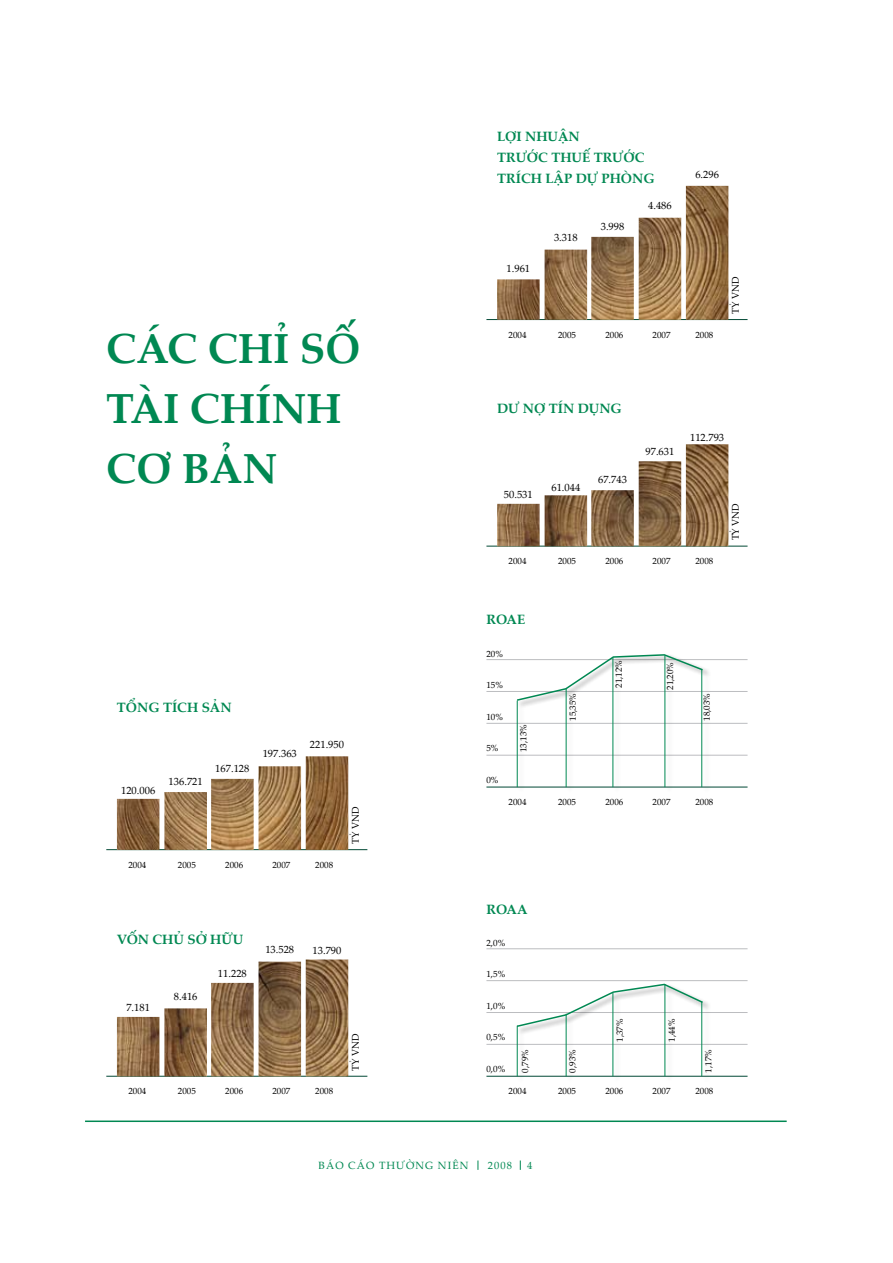
<style>
.page{position:relative;width:893px;height:1263px;background:#fff}
.page>*{position:absolute;margin:0;border:0;box-sizing:border-box;transform-origin:0 0}
.t1{font:700 42px/60px "Palatino Linotype";color:#008852}
.t2{font:700 13.5px/21px "Palatino Linotype";color:#008852}
.t3{font:10.5px "Palatino Linotype";color:#000}
.t4{font:10.5px "Palatino Linotype";letter-spacing:.1em;color:#008852}
.t5{font:9.75px "Palatino Linotype";color:#000}
.t6{font:9px "Palatino Linotype";color:#000}
</style>
<div class="page">
<hr style="left:85px;top:1120px;width:702px;height:2px;background:#008852">
<hr style="left:486px;top:787px;width:261px;height:1px;background:#004834">
<hr style="left:486px;top:755px;width:261px;height:1px;background:#bcbdc0">
<hr style="left:486px;top:723px;width:261px;height:1px;background:#bcbdc0">
<hr style="left:486px;top:691px;width:261px;height:1px;background:#bcbdc0">
<hr style="left:486px;top:659px;width:261px;height:1px;background:#bcbdc0">
<div style="left:516px;top:654px;width:202px;height:148px;background:#000;opacity:.5"></div>
<hr style="left:517px;top:701px;width:1px;height:86px;background:#008852">
<hr style="left:566px;top:688px;width:1px;height:99px;background:#008852">
<hr style="left:613px;top:657px;width:1px;height:130px;background:#008852">
<hr style="left:665px;top:655px;width:1px;height:132px;background:#008852">
<hr style="left:701px;top:669px;width:1px;height:118px;background:#008852">
<svg style="left:516px;top:654px;width:188px;height:48px"></svg>
<hr style="left:486px;top:1076px;width:261px;height:1px;background:#004834">
<hr style="left:486px;top:1044px;width:261px;height:1px;background:#bcbdc0">
<hr style="left:486px;top:1012px;width:261px;height:1px;background:#bcbdc0">
<hr style="left:486px;top:980px;width:261px;height:1px;background:#bcbdc0">
<hr style="left:486px;top:948px;width:261px;height:1px;background:#bcbdc0">
<div style="left:516px;top:983px;width:202px;height:108px;background:#fff"></div>
<hr style="left:517px;top:1026px;width:1px;height:50px;background:#008852">
<hr style="left:566px;top:1014px;width:1px;height:62px;background:#008852">
<hr style="left:613px;top:993px;width:1px;height:83px;background:#008852">
<hr style="left:665px;top:984px;width:1px;height:92px;background:#008852">
<hr style="left:701px;top:1001px;width:1px;height:75px;background:#008852">
<svg style="left:516px;top:983px;width:188px;height:45px"></svg>
<hr style="left:106px;top:1076px;width:261px;height:1px;background:#004834">
<img style="left:117px;top:959px;width:231px;height:117px">
<hr style="left:486px;top:319px;width:261px;height:1px;background:#004834">
<img style="left:497px;top:186px;width:231px;height:134px">
<hr style="left:486px;top:546px;width:261px;height:1px;background:#004834">
<img style="left:497px;top:444px;width:231px;height:102px">
<hr style="left:106px;top:849px;width:261px;height:1px;background:#004834">
<img style="left:117px;top:756px;width:231px;height:94px">
<h1 class="t1" style="left:106px;top:317px;width:244px">CÁC CHỈ SỐ<br>TÀICHÍNH<br>CƠ BẢN</h1>
<h2 class="t2" style="left:117px;top:697px;width:21px">TỔNG</h2>
<h2 class="t2" style="left:163px;top:697px;width:67px">TÍCH SẢN</h2>
<p class="t3" style="left:121px;top:783px;width:36px">120.006</p>
<p class="t3" style="left:169px;top:774px;width:36px">136.721</p>
<p class="t3" style="left:215px;top:760px;width:36px">167.128</p>
<p class="t3" style="left:263px;top:746px;width:36px">197.363</p>
<p class="t3" style="left:310px;top:737px;width:36px">221.950</p>
<p class="t5" style="left:349px;top:844px;width:39px;rotate:-90deg">Tỷ VND</p>
<p class="t6" style="left:128px;top:858px;width:19px">2004</p>
<p class="t6" style="left:178px;top:858px;width:20px">2005</p>
<p class="t6" style="left:225px;top:858px;width:19px">2006</p>
<p class="t6" style="left:272px;top:858px;width:19px">2007</p>
<p class="t6" style="left:315px;top:858px;width:19px">2008</p>
<h2 class="t2" style="left:117px;top:928px;width:128px">VỐN CHỦ SỞ HỮU</h2>
<p class="t3" style="left:126px;top:999px;width:25px">7.181</p>
<p class="t3" style="left:174px;top:989px;width:25px">8.416</p>
<p class="t3" style="left:218px;top:965px;width:30px">11.228</p>
<p class="t3" style="left:265px;top:942px;width:30px">13.528</p>
<p class="t3" style="left:313px;top:942px;width:30px">13.790</p>
<p class="t6" style="left:128px;top:1085px;width:19px">2004</p>
<p class="t6" style="left:178px;top:1085px;width:20px">2005</p>
<p class="t6" style="left:225px;top:1085px;width:19px">2006</p>
<p class="t6" style="left:272px;top:1085px;width:19px">2007</p>
<p class="t6" style="left:315px;top:1085px;width:19px">2008</p>
<p class="t5" style="left:349px;top:1070px;width:39px;rotate:-90deg">Tỷ VND</p>
<h2 class="t2" style="left:497px;top:126px;width:147px">LỢI NHUẬN<br>TRƯỚC THUẾ TRƯỚC<br>TRÍCH LẬP DỰ PHÒNG</h2>
<p class="t3" style="left:507px;top:261px;width:25px">1.961</p>
<p class="t3" style="left:554px;top:230px;width:25px">3.318</p>
<p class="t3" style="left:601px;top:219px;width:25px">3.998</p>
<p class="t3" style="left:648px;top:197px;width:25px">4.486</p>
<p class="t3" style="left:695px;top:167px;width:25px">6.296</p>
<p class="t6" style="left:509px;top:328px;width:19px">2004</p>
<p class="t6" style="left:558px;top:328px;width:19px">2005</p>
<p class="t6" style="left:605px;top:328px;width:19px">2006</p>
<p class="t6" style="left:653px;top:328px;width:19px">2007</p>
<p class="t6" style="left:695px;top:328px;width:19px">2008</p>
<p class="t5" style="left:729px;top:314px;width:39px;rotate:-90deg">Tỷ VND</p>
<h2 class="t2" style="left:497px;top:398px;width:126px">DƯ NỢ TÍN DỤNG</h2>
<p class="t3" style="left:504px;top:487px;width:30px">50.531</p>
<p class="t3" style="left:551px;top:480px;width:30px">61.044</p>
<p class="t3" style="left:598px;top:472px;width:30px">67.743</p>
<p class="t3" style="left:645px;top:444px;width:30px">97.631</p>
<p class="t3" style="left:690px;top:429px;width:36px">112.793</p>
<p class="t5" style="left:729px;top:540px;width:39px;rotate:-90deg">Tỷ VND</p>
<p class="t6" style="left:509px;top:555px;width:19px">2004</p>
<p class="t6" style="left:558px;top:555px;width:19px">2005</p>
<p class="t6" style="left:605px;top:555px;width:19px">2006</p>
<p class="t6" style="left:653px;top:555px;width:19px">2007</p>
<p class="t6" style="left:695px;top:555px;width:19px">2008</p>
<h2 class="t2" style="left:486px;top:609px;width:40px">ROAE</h2>
<p class="t6" style="left:486px;top:647px;width:18px">20%</p>
<p class="t6" style="left:486px;top:678px;width:18px">15%</p>
<p class="t6" style="left:486px;top:710px;width:18px">10%</p>
<p class="t6" style="left:486px;top:741px;width:14px">5%</p>
<p class="t6" style="left:486px;top:773px;width:14px">0%</p>
<p class="t6" style="left:517px;top:752px;width:29px;rotate:-90deg">13,13%</p>
<p class="t6" style="left:566px;top:721px;width:29px;rotate:-90deg">15,35%</p>
<p class="t6" style="left:612px;top:688px;width:29px;rotate:-90deg">21,12%</p>
<p class="t6" style="left:664px;top:690px;width:29px;rotate:-90deg">21,20%</p>
<p class="t6" style="left:700px;top:721px;width:29px;rotate:-90deg">18,03%</p>
<p class="t6" style="left:509px;top:796px;width:19px">2004</p>
<p class="t6" style="left:558px;top:796px;width:19px">2005</p>
<p class="t6" style="left:605px;top:796px;width:19px">2006</p>
<p class="t6" style="left:653px;top:796px;width:19px">2007</p>
<p class="t6" style="left:695px;top:796px;width:19px">2008</p>
<h2 class="t2" style="left:486px;top:898px;width:43px">ROAA</h2>
<p class="t6" style="left:486px;top:936px;width:20px">2,0%</p>
<p class="t6" style="left:486px;top:968px;width:20px">1,5%</p>
<p class="t6" style="left:486px;top:999px;width:20px">1,0%</p>
<p class="t6" style="left:486px;top:1031px;width:20px">0,5%</p>
<p class="t6" style="left:486px;top:1062px;width:20px">0,0%</p>
<p class="t6" style="left:519px;top:1073px;width:25px;rotate:-90deg">0,79%</p>
<p class="t6" style="left:566px;top:1073px;width:25px;rotate:-90deg">0,93%</p>
<p class="t6" style="left:613px;top:1042px;width:25px;rotate:-90deg">1,37%</p>
<p class="t6" style="left:665px;top:1042px;width:25px;rotate:-90deg">1,44%</p>
<p class="t6" style="left:702px;top:1073px;width:25px;rotate:-90deg">1,17%</p>
<p class="t6" style="left:509px;top:1085px;width:19px">2004</p>
<p class="t6" style="left:558px;top:1085px;width:19px">2005</p>
<p class="t6" style="left:605px;top:1085px;width:19px">2006</p>
<p class="t6" style="left:653px;top:1085px;width:19px">2007</p>
<p class="t6" style="left:695px;top:1085px;width:19px">2008</p>
<p class="t4" style="left:319px;top:1158px;width:151px">BÁO CÁO THƯỜNG NIÊN</p>
<p class="t4" style="left:488px;top:1158px;width:26px">2008</p>
<p class="t4" style="left:527px;top:1158px;width:7px">4</p>
</div>
